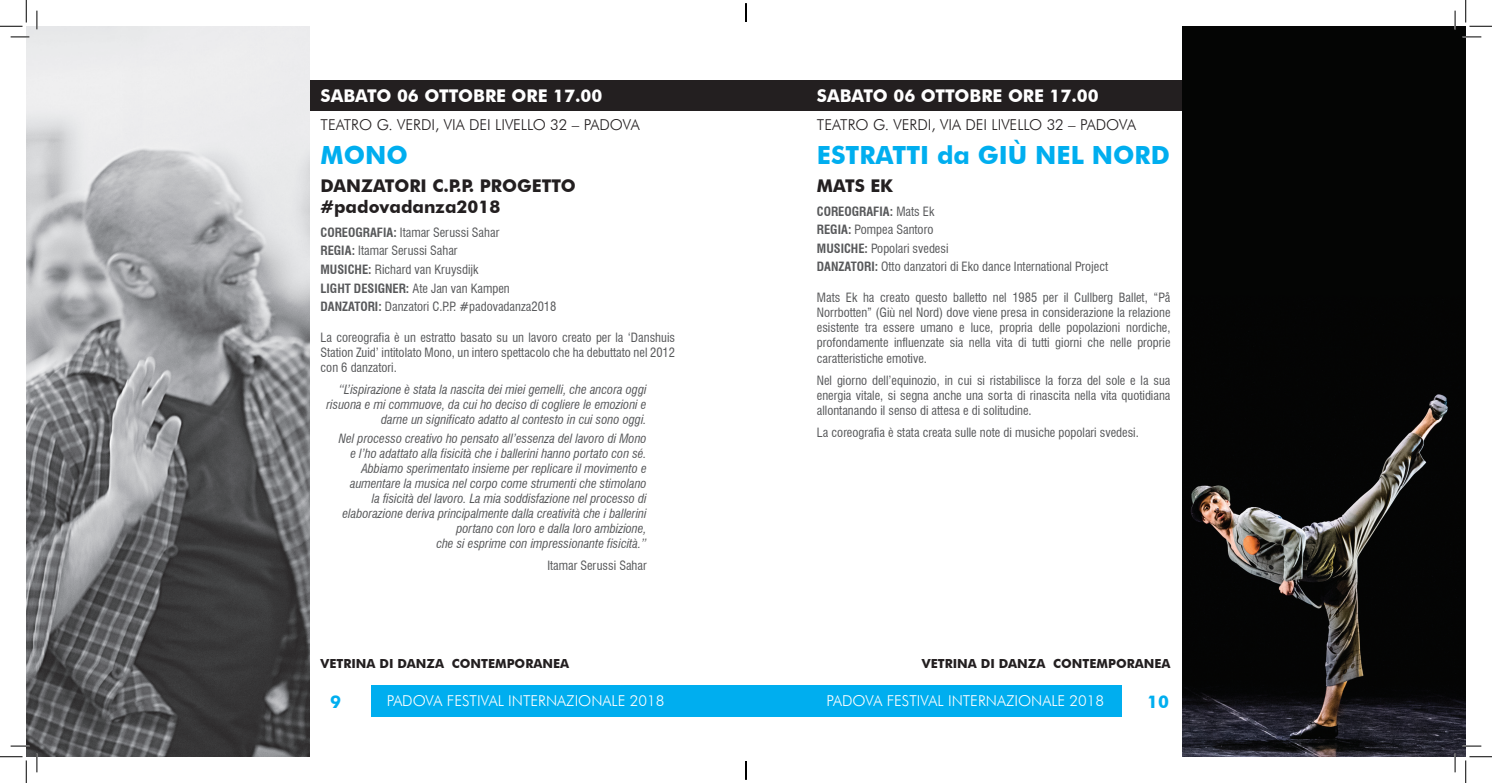
<style>
.page{position:relative;width:1492px;height:783px;background:#fff}
.page>*{position:absolute;margin:0;border:0;box-sizing:border-box;transform-origin:0 0}
.t1{font:700 25px "Futura BT";color:#00aeef}
.t2{font:700 17.5px "Futura BT";color:#fff}
.t3{font:700 17.5px/21px "Futura BT";color:#231f20}
.t4{font:700 17.5px "Futura BT";color:#00aeef}
.t5{font:300 15px "Futura BT";color:#231f20}
.t6{font:300 15px "Futura BT";color:#fff}
.t7{font:condensed 12.5px/15px "Swiss 721 BT";color:#57585a;text-align:justify}
.t8{font:italic condensed 12.5px/15px "Swiss 721 BT";color:#57585a;text-align:right}
.t9{font:700 12.5px "Futura BT";color:#231f20}
.s1{font-weight:700}
</style>
<div class="page">
<div style="left:371px;top:684px;width:750px;height:32px;background:#00aeef"></div>
<div style="left:26px;top:80px;width:1439px;height:30px;background:#231f20"></div>
<img style="left:26px;top:26px;width:284px;height:730px">
<img style="left:1181px;top:26px;width:284px;height:730px">
<svg style="left:11px;top:36px;width:18px;height:2px"></svg>
<svg style="left:1462px;top:36px;width:18px;height:2px"></svg>
<svg style="left:11px;top:745px;width:18px;height:1px"></svg>
<svg style="left:1462px;top:745px;width:18px;height:1px"></svg>
<svg style="left:36px;top:11px;width:2px;height:18px"></svg>
<svg style="left:36px;top:753px;width:2px;height:19px"></svg>
<svg style="left:1453px;top:11px;width:2px;height:18px"></svg>
<svg style="left:1453px;top:753px;width:2px;height:19px"></svg>
<svg style="left:0;top:0;width:27px;height:27px"></svg>
<svg style="left:0;top:756px;width:27px;height:26px"></svg>
<svg style="left:1465px;top:0;width:26px;height:27px"></svg>
<svg style="left:1465px;top:756px;width:26px;height:26px"></svg>
<svg style="left:745px;top:3px;width:1px;height:19px"></svg>
<svg style="left:745px;top:761px;width:1px;height:18px"></svg>
<h2 class="t2" style="left:320px;top:85px;width:283px">SABATO 06 OTTOBRE ORE 17.00</h2>
<p class="t5" style="left:320px;top:116px;width:320px">TEATRO G. VERDI, VIA DEI LIVELLO 32 – PADOVA</p>
<h1 class="t1" style="left:320px;top:140px;width:89px">MONO</h1>
<h2 class="t3" style="left:320px;top:175px;width:257px">DANZATORI C.P.P. PROGETTO #padovadanza2018</h2>
<p class="t7" style="left:320px;top:223px;width:237px;line-height:18.5px;text-align:left"><span class="s1">COREOGRAFIA:</span> Itamar Serussi Sahar<br><span class="s1">REGIA:</span> Itamar Serussi Sahar<br><span class="s1">MUSICHE:</span> Richard van Kruysdijk<br><span class="s1">LIGHT DESIGNER:</span> Ate Jan van Kampen <span class="s1">DANZATORI:</span> Danzatori C.P.P. #padovadanza2018</p>
<p class="t7" style="left:320px;top:330px;width:356px">La coreografia è un estratto basato su un lavoro creato per la ‘Danshuis Station Zuid’ intitolato Mono, un intero spettacolo che ha debuttato nel 2012 con 6 danzatori.</p>
<p class="t8" style="left:326px;top:382px;width:322px">“L’ispirazione è stata la nascita dei miei gemelli, che ancora oggi risuona e mi commuove, da cui ho deciso di cogliere le emozioni e darne un significato adatto al contesto in cui sono oggi.</p>
<p class="t8" style="left:339px;top:430px;width:309px">Nel processo creativo ho pensato all’essenza del lavoro di Mono e l’ho adattato alla fisicità che i ballerini hanno portato con sé.<br>Abbiamo sperimentato insieme per replicare il movimento e aumentare la musica nel corpo come strumenti che stimolano la fisicità del lavoro. La mia soddisfazione nel processo di elaborazione deriva principalmente dalla creatività che i ballerini portano con loro e dalla loro ambizione,<br>che si esprime con impressionante fisicità.”</p>
<p class="t7" style="left:547px;top:557px;width:101px">Itamar Serussi Sahar</p>
<h2 class="t2" style="left:816px;top:85px;width:283px">SABATO 06 OTTOBRE ORE 17.00</h2>
<p class="t5" style="left:816px;top:116px;width:320px">TEATRO G. VERDI, VIA DEI LIVELLO 32 – PADOVA</p>
<h1 class="t1" style="left:816px;top:140px;width:354px">ESTRATTI da GIÙ NEL NORD</h1>
<h2 class="t3" style="left:816px;top:175px;width:78px">MATS EK</h2>
<p class="t7" style="left:816px;top:202px;width:293px;line-height:18.5px;text-align:left"><span class="s1">COREOGRAFIA:</span> Mats Ek<br><span class="s1">REGIA:</span> Pompea Santoro<br><span class="s1">MUSICHE:</span> Popolari svedesi<br><span class="s1">DANZATORI:</span> Otto danzatori di Eko dance International Project</p>
<p class="t7" style="left:816px;top:290px;width:355px">Mats Ek ha creato questo balletto nel 1985 per il Cullberg Ballet, “På Norrbotten” (Giù nel Nord) dove viene presa in considerazione la relazione esistente tra essere umano e luce, propria delle popolazioni nordiche, profondamente influenzate sia nella vita di tutti giorni che nelle proprie caratteristiche emotive.</p>
<p class="t7" style="left:816px;top:372px;width:355px">Nel giorno dell’equinozio, in cui si ristabilisce la forza del sole e la sua energia vitale, si segna anche una sorta di rinascita nella vita quotidiana allontanando il senso di attesa e di solitudine.</p>
<p class="t7" style="left:816px;top:424px;width:323px">La coreografia è stata creata sulle note di musiche popolari svedesi.</p>
<p class="t9" style="left:320px;top:655px;width:250px">VETRINA DI DANZA CONTEMPORANEA</p>
<p class="t9" style="left:921px;top:655px;width:250px">VETRINA DI DANZA CONTEMPORANEA</p>
<h2 class="t4" style="left:330px;top:691px;width:12px">9</h2>
<p class="t6" style="left:386px;top:691px;width:279px">PADOVA FESTIVAL INTERNAZIONALE 2018</p>
<p class="t6" style="left:826px;top:691px;width:279px">PADOVA FESTIVAL INTERNAZIONALE 2018</p>
<h2 class="t4" style="left:1147px;top:691px;width:23px">10</h2>
</div>
